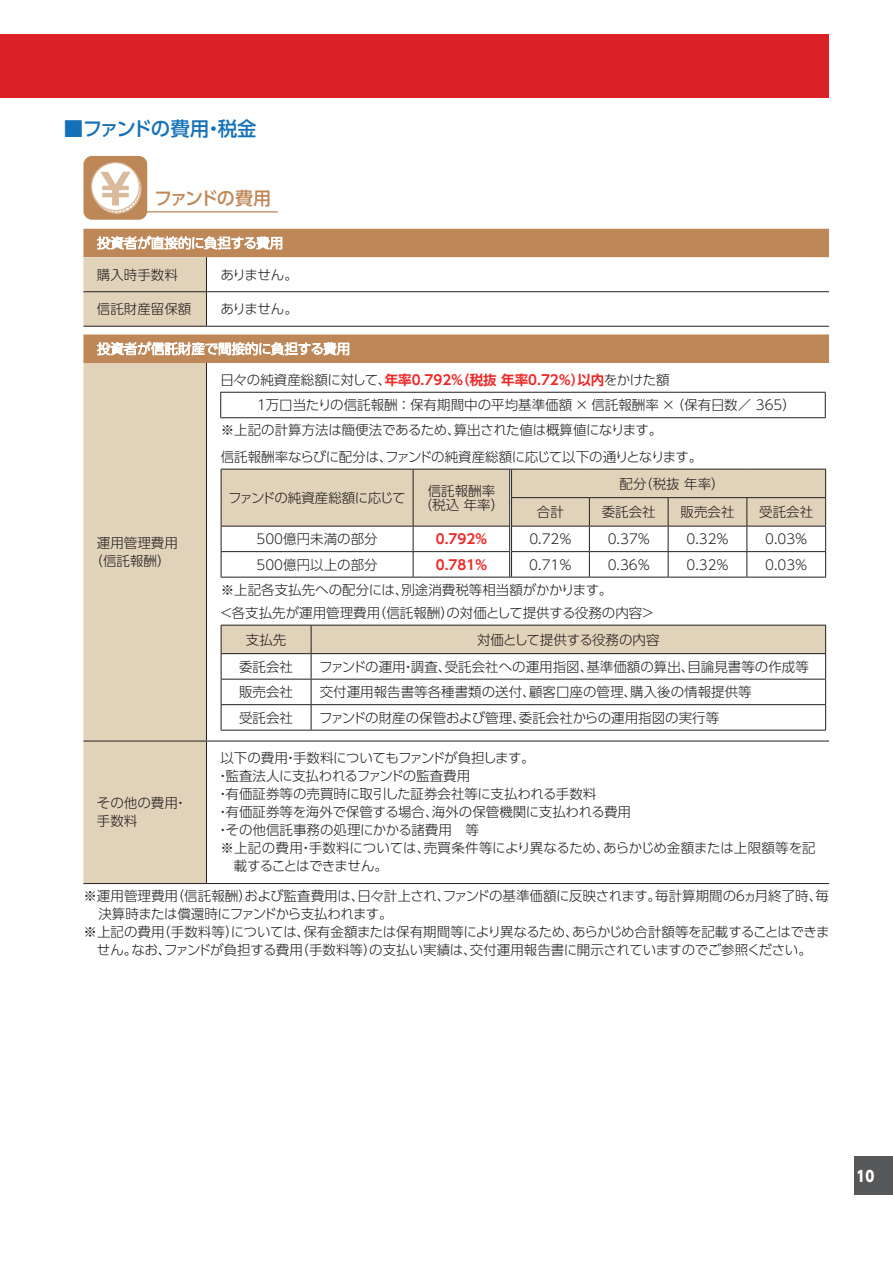
<style>
.page{position:relative;width:893px;height:1263px;background:#fff}
.page>*{position:absolute;margin:0;border:0;box-sizing:border-box;transform-origin:0 0}
.t1{font:500 19.5px "UD Shin Go Pro";letter-spacing:-.06em;color:#1471b9}
.t2{font:500 18px "UD Shin Go Pro";letter-spacing:-.095em;color:#be8757}
.t3{font:800 15px "UD Shin Go Pro";color:#fff;scale:.9 1}
.t4{font:300 13.5px/18px "UD Shin Go Pro";color:#231f20}
.t5{font:300 13.5px "UD Shin Go Pro";letter-spacing:-.035em;color:#231f20}
.t6{font:300 13.5px "UD Shin Go Pro";letter-spacing:-.02em;color:#231f20}
.t7{font:300 13.5px "UD Shin Go Pro";letter-spacing:-.025em;color:#231f20}
.t8{font:700 13.5px "UD Shin Go Pro De";color:#ee2928}
.t9{font:300 13.5px "UD Shin Go Pro";letter-spacing:-.055em;color:#231f20}
.s1{font-family:"UD Shin Go Pro";font-weight:300;color:#231f20}
</style>
<div class="page">
<div style="left:855px;top:1157px;width:38px;height:38px;background:#57585a"></div>
<div style="left:83px;top:156px;width:64px;height:64px;background:#be8757;border-radius:9px"></div>
<div style="left:91px;top:163px;width:48px;height:48px;background:#fff;border-radius:50%"></div>
<div style="left:91px;top:162px;width:49px;height:49px;border:1px solid #daba9d;border-radius:50%"></div>
<svg style="left:100px;top:172px;width:42px;height:42px"></svg>
<hr style="left:128px;top:211px;width:150px;height:1px;background:#be8757">
<svg style="left:83px;top:229px;width:746px;height:134px"></svg>
<div style="left:83px;top:257px;width:123px;height:626px;background:#e1d2ba"></div>
<hr style="left:206px;top:257px;width:1px;height:34px;background:#231f20">
<hr style="left:83px;top:291px;width:123px;height:1px;background:#231f20">
<hr style="left:206px;top:291px;width:623px;height:1px;background:#231f20">
<hr style="left:206px;top:292px;width:1px;height:34px;background:#231f20">
<hr style="left:83px;top:326px;width:123px;height:1px;background:#231f20">
<hr style="left:206px;top:326px;width:623px;height:1px;background:#231f20">
<hr style="left:83px;top:741px;width:123px;height:1px;background:#231f20">
<hr style="left:206px;top:741px;width:623px;height:1px;background:#231f20">
<hr style="left:206px;top:741px;width:1px;height:142px;background:#231f20">
<hr style="left:83px;top:883px;width:123px;height:1px;background:#231f20">
<hr style="left:206px;top:883px;width:623px;height:1px;background:#231f20">
<hr style="left:206px;top:363px;width:1px;height:378px;background:#231f20">
<svg style="left:97px;top:235px;width:185px;height:15px"></svg>
<svg style="left:97px;top:341px;width:252px;height:15px"></svg>
<hr style="left:220px;top:392px;width:606px;height:1px;background:#231f20">
<svg style="left:220px;top:393px;width:1px;height:24px"></svg>
<svg style="left:825px;top:393px;width:1px;height:24px"></svg>
<hr style="left:220px;top:417px;width:606px;height:1px;background:#231f20">
<hr style="left:221px;top:577px;width:192px;height:1px;background:#231f20">
<hr style="left:413px;top:577px;width:98px;height:1px;background:#231f20">
<hr style="left:511px;top:577px;width:78px;height:1px;background:#231f20">
<hr style="left:589px;top:577px;width:79px;height:1px;background:#231f20">
<hr style="left:668px;top:577px;width:79px;height:1px;background:#231f20">
<hr style="left:747px;top:577px;width:79px;height:1px;background:#231f20">
<svg style="left:221px;top:469px;width:605px;height:108px"></svg>
<svg style="left:221px;top:625px;width:605px;height:105px"></svg>
<hr style="left:221px;top:730px;width:90px;height:1px;background:#231f20">
<hr style="left:311px;top:730px;width:515px;height:1px;background:#231f20">
<div style="left:0;top:34px;width:823px;height:64px;background:#da2128"></div>
<hr style="left:825px;top:34px;width:4px;height:64px;background:#da2128">
<h1 class="t1" style="left:64px;top:112px;width:194px">■ファンドの費用・税金</h1>
<h2 class="t2" style="left:154px;top:184px;width:118px">ファンドの費用</h2>
<p class="t4" style="left:97px;top:265px;width:82px">購入時手数料</p>
<p class="t4" style="left:220px;top:265px;width:79px">ありません。</p>
<p class="t4" style="left:97px;top:299px;width:96px">信託財産留保額</p>
<p class="t4" style="left:220px;top:299px;width:79px">ありません。</p>
<p class="t4" style="left:90px;top:533px;width:90px;text-align:center">運用管理費用（信託報酬）</p>
<p class="t8" style="left:220px;top:369px;width:451px"><span class="s1">日々の純資産総額に対して、</span>年率0.792％（税抜 年率0.72％）以内<span class="s1">をかけた額</span></p>
<p class="t4" style="left:221px;top:392px;width:577px;line-height:24.8px;text-indent:34px">１万口当たりの信託報酬 ：保有期間中の平均基準価額 × 信託報酬率 × （保有日数／ 365）※上記の計算方法は簡便法であるため、算出された値は概算値になります。</p>
<p class="t5" style="left:221px;top:446px;width:483px">信託報酬率ならびに配分は、ファンドの純資産総額に応じて以下の通りとなります。</p>
<p class="t5" style="left:228px;top:487px;width:179px">ファンドの純資産総額に応じて</p>
<p class="t4" style="left:419px;top:484px;width:87px;line-height:13.5px;text-align:center">信託報酬率<br>（税込 年率）</p>
<p class="t4" style="left:620px;top:474px;width:107px">配分（税抜 年率）</p>
<p class="t4" style="left:537px;top:502px;width:28px">合計</p>
<p class="t4" style="left:602px;top:502px;width:55px">委託会社</p>
<p class="t4" style="left:680px;top:502px;width:55px">販売会社</p>
<p class="t4" style="left:759px;top:502px;width:55px">受託会社</p>
<p class="t4" style="left:256px;top:529px;width:123px">500億円未満の部分</p>
<p class="t8" style="left:436px;top:528px;width:54px">0.792％</p>
<p class="t4" style="left:529px;top:529px;width:44px">0.72％</p>
<p class="t4" style="left:608px;top:529px;width:44px">0.37％</p>
<p class="t4" style="left:686px;top:529px;width:44px">0.32％</p>
<p class="t4" style="left:765px;top:529px;width:44px">0.03％</p>
<p class="t4" style="left:256px;top:555px;width:123px">500億円以上の部分</p>
<p class="t8" style="left:436px;top:553px;width:54px">0.781％</p>
<p class="t4" style="left:529px;top:555px;width:44px">0.71％</p>
<p class="t4" style="left:608px;top:555px;width:44px">0.36％</p>
<p class="t4" style="left:686px;top:555px;width:44px">0.32％</p>
<p class="t4" style="left:765px;top:555px;width:44px">0.03％</p>
<p class="t4" style="left:219px;top:577px;width:437px;line-height:23.2px">※上記各支払先への配分には、別途消費税等相当額がかかります。<br>＜各支払先が運用管理費用（信託報酬）の対価として提供する役務の内容＞</p>
<p class="t4" style="left:246px;top:630px;width:42px">支払先</p>
<p class="t4" style="left:477px;top:630px;width:184px">対価として提供する役務の内容</p>
<p class="t4" style="left:239px;top:657px;width:55px">委託会社</p>
<p class="t4" style="left:319px;top:657px;width:491px">ファンドの運用・調査、受託会社への運用指図、基準価額の算出、目論見書等の作成等</p>
<p class="t4" style="left:239px;top:682px;width:55px">販売会社</p>
<p class="t4" style="left:320px;top:682px;width:433px">交付運用報告書等各種書類の送付、顧客口座の管理、購入後の情報提供等</p>
<p class="t4" style="left:239px;top:708px;width:55px">受託会社</p>
<p class="t4" style="left:319px;top:708px;width:402px">ファンドの財産の保管および管理、委託会社からの運用指図の実行等</p>
<p class="t5" style="left:220px;top:747px;width:316px">以下の費用・手数料についてもファンドが負担します。</p>
<p class="t6" style="left:216px;top:765px;width:256px">・監査法人に支払われるファンドの監査費用</p>
<p class="t4" style="left:216px;top:785px;width:382px">・有価証券等の売買時に取引した証券会社等に支払われる手数料</p>
<p class="t4" style="left:216px;top:803px;width:416px">・有価証券等を海外で保管する場合、海外の保管機関に支払われる費用</p>
<p class="t4" style="left:216px;top:821px;width:264px">・その他信託事務の処理にかかる諸費用　等</p>
<p class="t4" style="left:220px;top:839px;width:597px">※上記の費用・手数料については、売買条件等により異なるため、あらかじめ金額または上限額等を記</p>
<p class="t9" style="left:234px;top:855px;width:156px">載することはできません。</p>
<p class="t4" style="left:83px;top:886px;width:747px">※運用管理費用（信託報酬）および監査費用は、日々計上され、ファンドの基準価額に反映されます。毎計算期間の６ヵ月終了時、毎</p>
<p class="t5" style="left:98px;top:902px;width:296px">決算時または償還時にファンドから支払われます。</p>
<p class="t7" style="left:83px;top:920px;width:748px">※上記の費用（手数料等）については、保有金額または保有期間等により異なるため、あらかじめ合計額等を記載することはできま</p>
<p class="t6" style="left:97px;top:938px;width:716px">せん。なお、ファンドが負担する費用（手数料等）の支払い実績は、交付運用報告書に開示されていますのでご参照ください。</p>
<p class="t4" style="left:97px;top:794px;width:92px">その他の費用・手数料</p>
<p class="t3" style="left:856px;top:1163px;width:21px">10</p>
</div>
